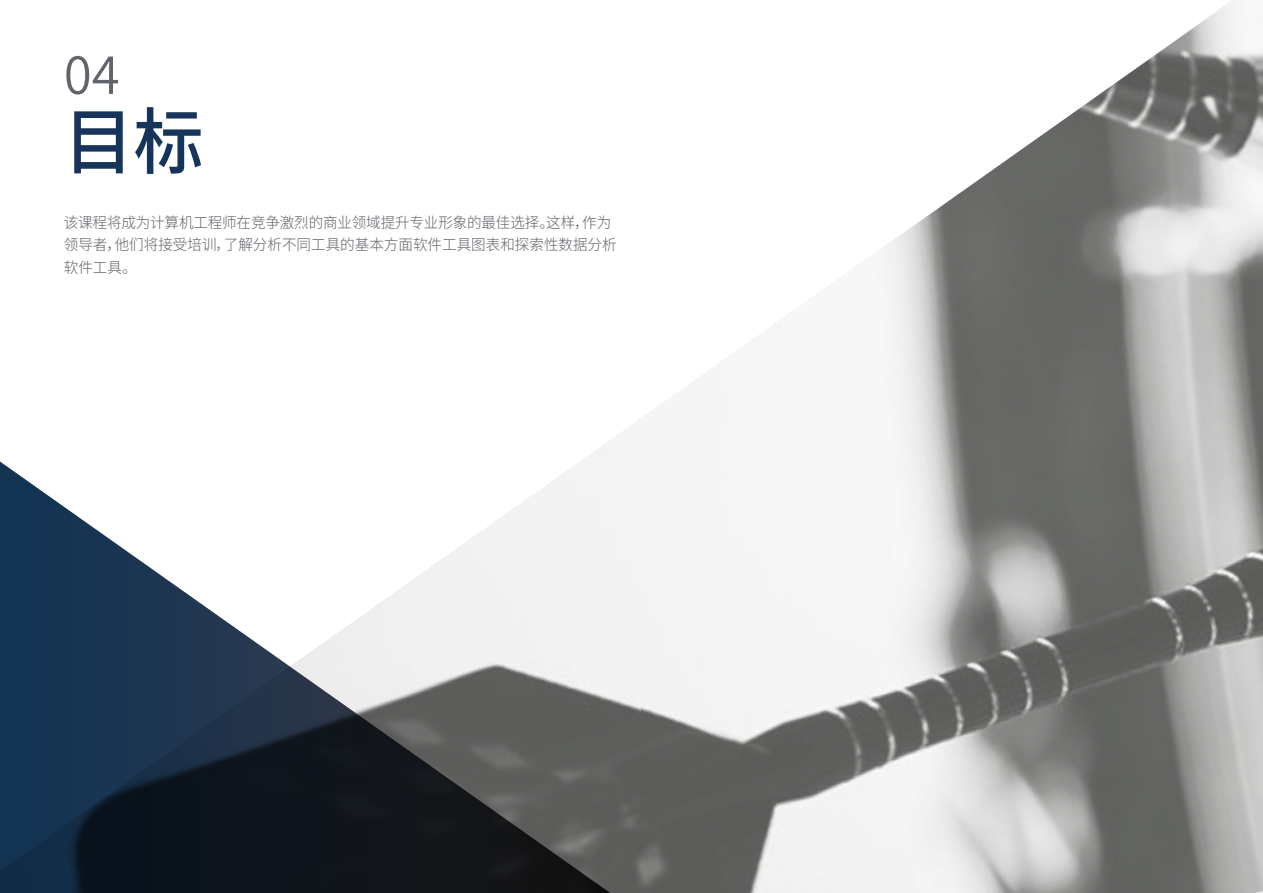
<style>
.page{position:relative;width:1263px;height:893px;background:#fff}
.page>*{position:absolute;margin:0;border:0;box-sizing:border-box;transform-origin:0 0}
.t1{font:500 72px "Source Han Sans CN";color:#17355b}
.t2{font:52.5px "Source Han Sans CN";color:#61646a}
.t3{font:300 15px/22.5px "Source Han Sans CN";color:#61646a}
</style>
<div class="page">
<img style="left:603px;top:0;width:660px;height:893px">
<svg style="left:0;top:446px;width:640px;height:447px"></svg>
<h2 class="t2" style="left:64px;top:45px;width:57px">04</h2>
<h1 class="t1" style="left:64px;top:101px;width:141px">目标</h1>
<p class="t3" style="left:64px;top:211px;width:554px">该课程将成为计算机工程师在竞争激烈的商业领域提升专业形象的最佳选择。这样，作为领导者，他们将接受培训，了解分析不同工具的基本方面软件工具图表和探索性数据分析软件工具。</p>
</div>
